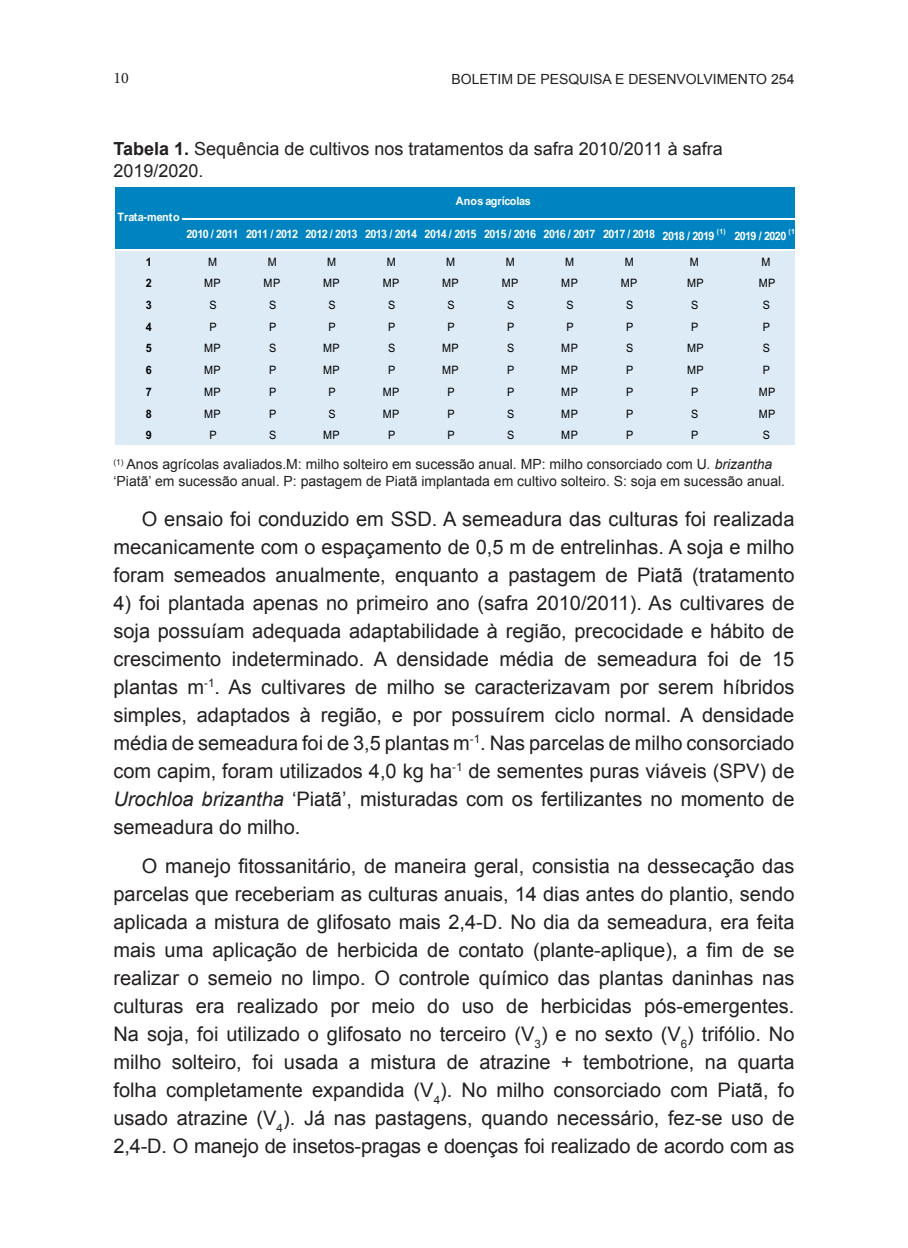
<style>
.page{position:relative;width:908px;height:1248px;background:#fff}
.page>*{position:absolute;margin:0;border:0;box-sizing:border-box;transform-origin:0 0}
.MIOLO{font:20px/28px "Arial";color:#231f20;text-align:justify}
.TABELA_TITULO{font:18px/21.6px "Arial";color:#231f20}
.t1{font:16px "Minion Pro";color:#231f20}
.TABELA_FONTE{font:14px/16.8px "Arial";color:#231f20}
.t2{font:11.6px "Arial";letter-spacing:.04em;color:#000;scale:.93 1}
.t3{font:700 11.6px "Arial";letter-spacing:-.055em;color:#fff;scale:.93 1}
.t4{font:700 11.6px "Arial";letter-spacing:-.015em;color:#fff;scale:.93 1}
.t5{font:700 11.6px "Arial";color:#fff;scale:.93 1}
.t6{font:700 11.6px "Arial";color:#000;scale:.93 1}
.t7{font:700 7.2px "Arial";color:#fff;scale:.93 1}
.s1{font-weight:700}
.s2{font-style:italic}
</style>
<div class="page">
<div style="left:115px;top:187px;width:679px;height:64px;background:#0084c1"></div>
<div style="left:115px;top:250px;width:679px;height:196px;background:#ddebf7"></div>
<hr style="left:182px;top:218px;width:612px;height:1px;background:#fff">
<hr style="left:113px;top:250px;width:681px;height:1px;background:#fff">
<hr style="left:113px;top:445px;width:681px;height:1px;background:#fff">
<p class="t1" style="left:113px;top:68px;width:17px">10</p>
<p class="TABELA_FONTE" style="left:451px;top:70px;width:344px">BOLETIM DE PESQUISA E DESENVOLVIMENTO 254</p>
<p class="TABELA_TITULO" style="left:113px;top:138px;width:610px"><span class="s1">Tabela 1.</span> Sequência de cultivos nos tratamentos da safra 2010/2011 à safra<br>2019/2020.</p>
<p class="t4" style="left:455px;top:193px;width:82px">Anos agrícolas</p>
<p class="t3" style="left:186px;top:226px;width:505px">2010 / 2011 2011 / 2012 2012 / 2013 2013 / 2014 2014 / 2015 2015 / 2016 2016 / 2017 2017 / 2018</p>
<p class="t5" style="left:117px;top:208px;width:68px">Trata-mento</p>
<p class="t3" style="left:662px;top:227px;width:57px">2018 / 2019</p>
<p class="t7" style="left:716px;top:226px;width:11px">(1)</p>
<p class="t3" style="left:734px;top:227px;width:57px">2019 / 2020</p>
<p class="t7" style="left:788px;top:226px;width:11px">(1)</p>
<p class="t6" style="left:146px;top:253px;width:8px">1</p>
<p class="t2" style="left:208px;top:253px;width:11px">M</p>
<p class="t2" style="left:267px;top:253px;width:11px">M</p>
<p class="t2" style="left:327px;top:253px;width:11px">M</p>
<p class="t2" style="left:386px;top:253px;width:11px">M</p>
<p class="t2" style="left:446px;top:253px;width:11px">M</p>
<p class="t2" style="left:505px;top:253px;width:11px">M</p>
<p class="t2" style="left:565px;top:253px;width:11px">M</p>
<p class="t2" style="left:624px;top:253px;width:11px">M</p>
<p class="t2" style="left:689px;top:253px;width:11px">M</p>
<p class="t2" style="left:761px;top:253px;width:11px">M</p>
<p class="t6" style="left:146px;top:275px;width:8px">2</p>
<p class="t2" style="left:204px;top:275px;width:19px">MP</p>
<p class="t2" style="left:263px;top:275px;width:19px">MP</p>
<p class="t2" style="left:323px;top:275px;width:19px">MP</p>
<p class="t2" style="left:382px;top:275px;width:19px">MP</p>
<p class="t2" style="left:442px;top:275px;width:19px">MP</p>
<p class="t2" style="left:501px;top:275px;width:19px">MP</p>
<p class="t2" style="left:561px;top:275px;width:19px">MP</p>
<p class="t2" style="left:620px;top:275px;width:19px">MP</p>
<p class="t2" style="left:686px;top:275px;width:19px">MP</p>
<p class="t2" style="left:758px;top:275px;width:19px">MP</p>
<p class="t6" style="left:146px;top:297px;width:8px">3</p>
<p class="t2" style="left:209px;top:297px;width:9px">S</p>
<p class="t2" style="left:269px;top:297px;width:9px">S</p>
<p class="t2" style="left:328px;top:297px;width:9px">S</p>
<p class="t2" style="left:388px;top:297px;width:9px">S</p>
<p class="t2" style="left:447px;top:297px;width:9px">S</p>
<p class="t2" style="left:507px;top:297px;width:9px">S</p>
<p class="t2" style="left:566px;top:297px;width:9px">S</p>
<p class="t2" style="left:626px;top:297px;width:9px">S</p>
<p class="t2" style="left:690px;top:297px;width:9px">S</p>
<p class="t2" style="left:762px;top:297px;width:9px">S</p>
<p class="t6" style="left:146px;top:318px;width:8px">4</p>
<p class="t2" style="left:209px;top:318px;width:9px">P</p>
<p class="t2" style="left:269px;top:318px;width:9px">P</p>
<p class="t2" style="left:328px;top:318px;width:9px">P</p>
<p class="t2" style="left:388px;top:318px;width:9px">P</p>
<p class="t2" style="left:447px;top:318px;width:9px">P</p>
<p class="t2" style="left:507px;top:318px;width:9px">P</p>
<p class="t2" style="left:566px;top:318px;width:9px">P</p>
<p class="t2" style="left:626px;top:318px;width:9px">P</p>
<p class="t2" style="left:690px;top:318px;width:9px">P</p>
<p class="t2" style="left:762px;top:318px;width:9px">P</p>
<p class="t6" style="left:146px;top:340px;width:8px">5</p>
<p class="t2" style="left:204px;top:340px;width:19px">MP</p>
<p class="t2" style="left:269px;top:340px;width:9px">S</p>
<p class="t2" style="left:323px;top:340px;width:19px">MP</p>
<p class="t2" style="left:388px;top:340px;width:9px">S</p>
<p class="t2" style="left:442px;top:340px;width:19px">MP</p>
<p class="t2" style="left:507px;top:340px;width:9px">S</p>
<p class="t2" style="left:561px;top:340px;width:19px">MP</p>
<p class="t2" style="left:626px;top:340px;width:9px">S</p>
<p class="t2" style="left:686px;top:340px;width:19px">MP</p>
<p class="t2" style="left:762px;top:340px;width:9px">S</p>
<p class="t6" style="left:146px;top:362px;width:8px">6</p>
<p class="t2" style="left:204px;top:362px;width:19px">MP</p>
<p class="t2" style="left:269px;top:362px;width:9px">P</p>
<p class="t2" style="left:323px;top:362px;width:19px">MP</p>
<p class="t2" style="left:388px;top:362px;width:9px">P</p>
<p class="t2" style="left:442px;top:362px;width:19px">MP</p>
<p class="t2" style="left:507px;top:362px;width:9px">P</p>
<p class="t2" style="left:561px;top:362px;width:19px">MP</p>
<p class="t2" style="left:626px;top:362px;width:9px">P</p>
<p class="t2" style="left:686px;top:362px;width:19px">MP</p>
<p class="t2" style="left:762px;top:362px;width:9px">P</p>
<p class="t6" style="left:146px;top:383px;width:8px">7</p>
<p class="t2" style="left:204px;top:384px;width:19px">MP</p>
<p class="t2" style="left:269px;top:384px;width:9px">P</p>
<p class="t2" style="left:328px;top:384px;width:9px">P</p>
<p class="t2" style="left:382px;top:384px;width:19px">MP</p>
<p class="t2" style="left:447px;top:384px;width:9px">P</p>
<p class="t2" style="left:507px;top:384px;width:9px">P</p>
<p class="t2" style="left:561px;top:384px;width:19px">MP</p>
<p class="t2" style="left:626px;top:384px;width:9px">P</p>
<p class="t2" style="left:690px;top:384px;width:9px">P</p>
<p class="t2" style="left:758px;top:384px;width:19px">MP</p>
<p class="t6" style="left:146px;top:405px;width:8px">8</p>
<p class="t2" style="left:204px;top:405px;width:19px">MP</p>
<p class="t2" style="left:269px;top:405px;width:9px">P</p>
<p class="t2" style="left:328px;top:405px;width:9px">S</p>
<p class="t2" style="left:382px;top:405px;width:19px">MP</p>
<p class="t2" style="left:447px;top:405px;width:9px">P</p>
<p class="t2" style="left:507px;top:405px;width:9px">S</p>
<p class="t2" style="left:561px;top:405px;width:19px">MP</p>
<p class="t2" style="left:626px;top:405px;width:9px">P</p>
<p class="t2" style="left:690px;top:405px;width:9px">S</p>
<p class="t2" style="left:758px;top:405px;width:19px">MP</p>
<p class="t6" style="left:146px;top:427px;width:8px">9</p>
<p class="t2" style="left:209px;top:427px;width:9px">P</p>
<p class="t2" style="left:269px;top:427px;width:9px">S</p>
<p class="t2" style="left:323px;top:427px;width:19px">MP</p>
<p class="t2" style="left:388px;top:427px;width:9px">P</p>
<p class="t2" style="left:447px;top:427px;width:9px">P</p>
<p class="t2" style="left:507px;top:427px;width:9px">S</p>
<p class="t2" style="left:561px;top:427px;width:19px">MP</p>
<p class="t2" style="left:626px;top:427px;width:9px">P</p>
<p class="t2" style="left:690px;top:427px;width:9px">P</p>
<p class="t2" style="left:762px;top:427px;width:9px">S</p>
<p class="TABELA_FONTE" style="left:113px;top:456px;width:673px"><sup>(1)</sup> Anos agrícolas avaliados.M: milho solteiro em sucessão anual. MP: milho consorciado com U<span class="s2">. brizantha </span>‘Piatã’ em sucessão anual. P: pastagem de Piatã implantada em cultivo solteiro. S: soja em sucessão anual.</p>
<p class="MIOLO" style="left:113px;top:504px;width:682px;text-indent:28px">O ensaio foi conduzido em SSD. A semeadura das culturas foi realizada mecanicamente com o espaçamento de 0,5 m de entrelinhas. A soja e milho foram semeados anualmente, enquanto a pastagem de Piatã (tratamento</p>
<p class="MIOLO" style="left:113px;top:588px;width:682px">4) foi plantada apenas no primeiro ano (safra 2010/2011). As cultivares de soja possuíam adequada adaptabilidade à região, precocidade e hábito de crescimento indeterminado. A densidade média de semeadura foi de 15 plantas m<sup>-1</sup>. As cultivares de milho se caracterizavam por serem híbridos simples, adaptados à região, e por possuírem ciclo normal. A densidade média de semeadura foi de 3,5 plantas m<sup>-1</sup>. Nas parcelas de milho consorciado com capim, foram utilizados 4,0 kg ha<sup>-1</sup> de sementes puras viáveis (SPV) de <span class="s2">Urochloa brizantha</span> ‘Piatã’, misturadas com os fertilizantes no momento de semeadura do milho.</p>
<p class="MIOLO" style="left:113px;top:852px;width:682px;text-indent:28px">O manejo fitossanitário, de maneira geral, consistia na dessecação das parcelas que receberiam as culturas anuais, 14 dias antes do plantio, sendo aplicada a mistura de glifosato mais 2,4-D. No dia da semeadura, era feita mais uma aplicação de herbicida de contato (plante-aplique), a fim de se realizar o semeio no limpo. O controle químico das plantas daninhas nas culturas era realizado por meio do uso de herbicidas pós-emergentes.<br>Na soja, foi utilizado o glifosato no terceiro (V<sub>3</sub>) e no sexto (V<sub>6</sub>) trifólio. No milho solteiro, foi usada a mistura de atrazine + tembotrione, na quarta folha completamente expandida (V<sub>4</sub>). No milho consorciado com Piatã, fo usado atrazine (V<sub>4</sub>). Já nas pastagens, quando necessário, fez-se uso de 2,4-D. O manejo de insetos-pragas e doenças foi realizado de acordo com as</p>
</div>
